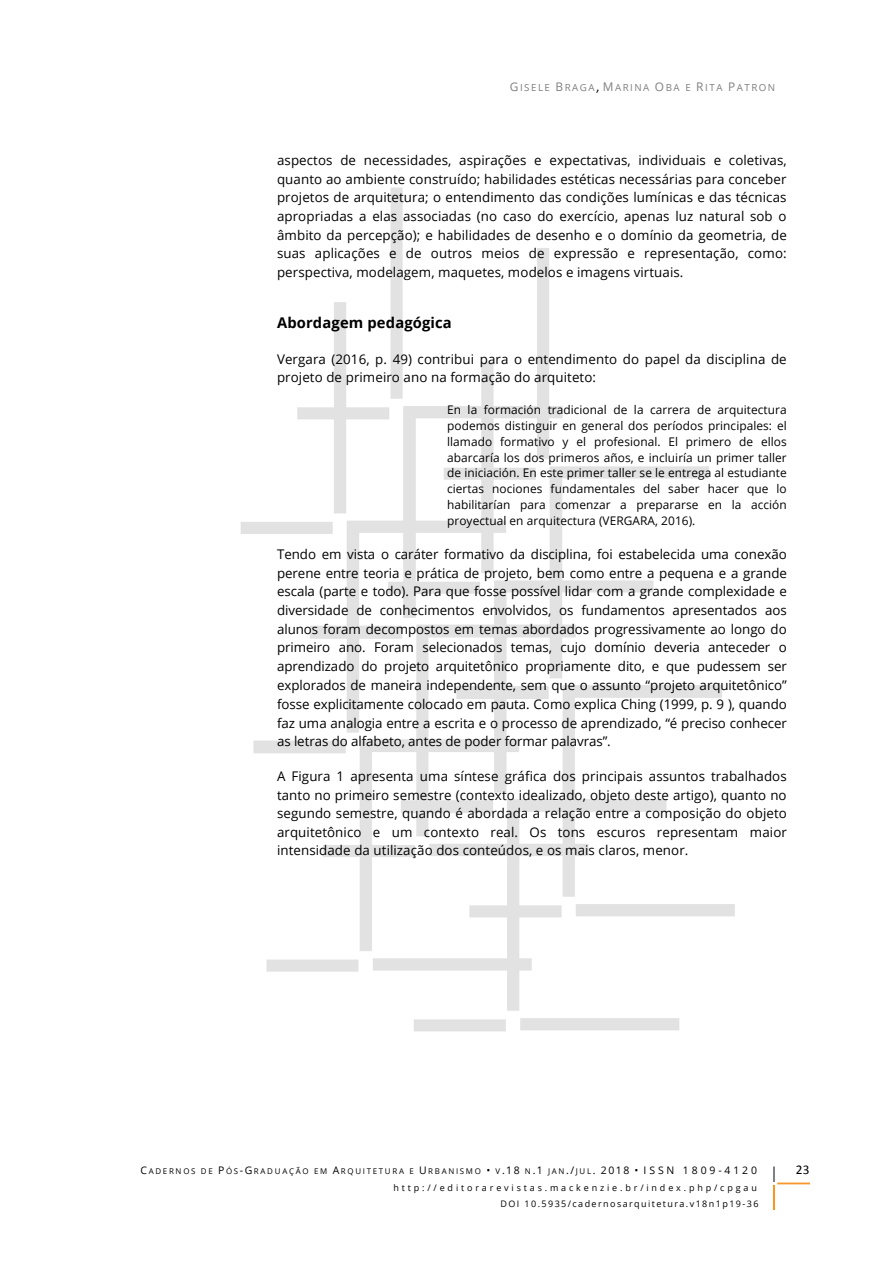
<style>
.page{position:relative;width:893px;height:1263px;background:#fff}
.page>*{position:absolute;margin:0;border:0;box-sizing:border-box;transform-origin:0 0}
.t1{font:700 14.7px "Open Sans";letter-spacing:.01em;color:#000}
.t2{font:13.35px/18.8px "Open Sans";letter-spacing:.005em;color:#000;text-align:justify}
.t3{font:13.35px "Calibri";color:#000}
.t4{font:11.85px/15.8px "Open Sans";letter-spacing:.005em;color:#000;text-align:justify}
.t5{font:9.75px "Open Sans";letter-spacing:.155em;color:#7f7f7f}
.t6{font:9px/16.5px "Open Sans";letter-spacing:.315em;color:#000;text-align:right}
.t7{font:7.95px "Open Sans";letter-spacing:.215em;color:#000}
.s1{font-size:11.85px}
.s2{font-family:"Calibri";font-size:13.35px;color:#000}
.s3{font-size:10.5px}
</style>
<div class="page">
<img style="left:773px;top:1166px;width:38px;height:44px">
<img style="left:240px;top:187px;width:495px;height:845px">
<p class="t5" style="left:510px;top:81px;width:267px"><span class="s1">G</span>ISELE <span class="s1">B</span>RAGA<span class="s2">,</span> <span class="s1">M</span>ARINA <span class="s1">O</span>BA E <span class="s1">R</span>ITA <span class="s1">P</span>ATRON</p>
<p class="t2" style="left:277px;top:150px;width:511px">aspectos de necessidades, aspirações e expectativas, individuais e coletivas, quanto ao ambiente construído; habilidades estéticas necessárias para conceber projetos de arquitetura; o entendimento das condições lumínicas e das técnicas apropriadas a elas associadas (no caso do exercício, apenas luz natural sob o âmbito da percepção); e habilidades de desenho e o domínio da geometria, de suas aplicações e de outros meios de expressão e representação, como: perspectiva, modelagem, maquetes, modelos e imagens virtuais.</p>
<p class="t1" style="left:277px;top:313px;width:176px">Abordagem pedagógica</p>
<p class="t2" style="left:277px;top:349px;width:511px;line-height:18.3px">Vergara (2016, p. 49) contribui para o entendimento do papel da disciplina de projeto de primeiro ano na formação do arquiteto:</p>
<p class="t4" style="left:447px;top:402px;width:341px">En la formación tradicional de la carrera de arquitectura podemos distinguir en general dos períodos principales: el llamado formativo y el profesional. El primero de ellos abarcaría los dos primeros años, e incluiría un primer taller de iniciación. En este primer taller se le entrega al estudiante ciertas nociones fundamentales del saber hacer que lo habilitarían para comenzar a prepararse en la acción proyectual en arquitectura (VERGARA, 2016).</p>
<p class="t2" style="left:277px;top:544px;width:511px">Tendo em vista o caráter formativo da disciplina, foi estabelecida uma conexão perene entre teoria e prática de projeto, bem como entre a pequena e a grande escala (parte e todo). Para que fosse possível lidar com a grande complexidade e diversidade de conhecimentos envolvidos, os fundamentos apresentados aos alunos foram decompostos em temas abordados progressivamente ao longo do primeiro ano. Foram selecionados temas, cujo domínio deveria anteceder o aprendizado do projeto arquitetônico propriamente dito, e que pudessem ser explorados de maneira independente, sem que o assunto “projeto arquitetônico” fosse explicitamente colocado em pauta. Como explica Ching (1999, p. 9 ), quando faz uma analogia entre a escrita e o processo de aprendizado, “é preciso conhecer as letras do alfabeto, antes de poder formar palavras”.</p>
<p class="t2" style="left:277px;top:766px;width:511px">A Figura 1 apresenta uma síntese gráfica dos principais assuntos trabalhados tanto no primeiro semestre (contexto idealizado, objeto deste artigo), quanto no segundo semestre, quando é abordada a relação entre a composição do objeto arquitetônico e um contexto real. Os tons escuros representam maior intensidade da utilização dos conteúdos, e os mais claros, menor.</p>
<p class="t7" style="left:141px;top:1166px;width:618px"><span class="s3">C</span>ADERNOS DE <span class="s3">P</span>ÓS<span class="s3">-G</span>RADUAÇÃO EM <span class="s3">A</span>RQUITETURA E <span class="s3">U</span>RBANISMO <span class="s3">•</span> V<span class="s3">.18</span> N<span class="s3">.1</span> JAN<span class="s3">./</span>JUL<span class="s3">. 2018 • ISSN 1809-4120</span></p>
<p class="t6" style="left:393px;top:1179px;width:367px">http://editorarevistas.mackenzie.br/index.php/cpgau<br>DOI 10.5935/cadernosarquitetura.v18n1p19-36</p>
<p class="t3" style="left:796px;top:1161px;width:15px">23</p>
</div>
